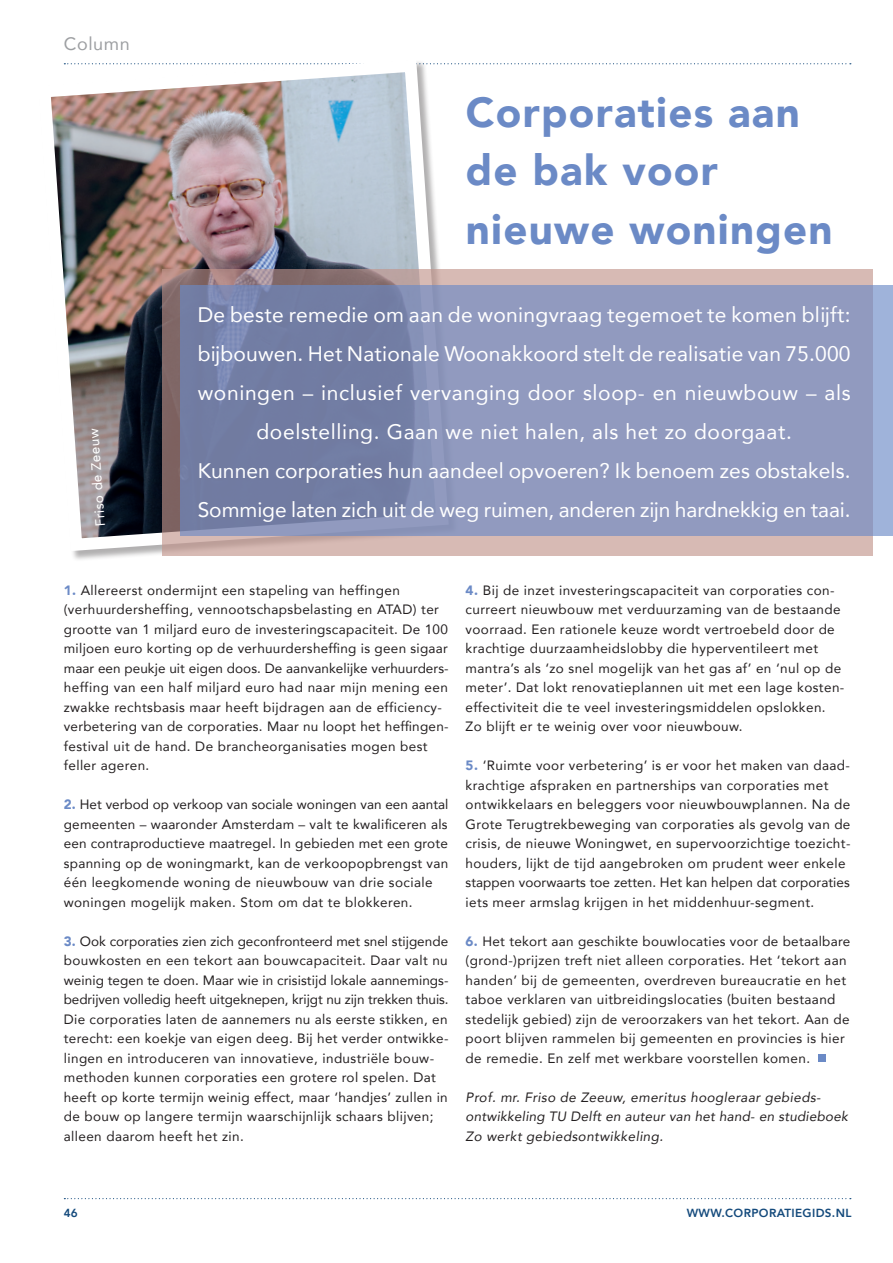
<style>
.page{position:relative;width:893px;height:1263px;background:#fff}
.page>*{position:absolute;margin:0;border:0;box-sizing:border-box;transform-origin:0 0}
.t1{font:900 42px "Avenir";letter-spacing:.03em;color:#6b8ac6}
.t2{font:21px "Avenir";letter-spacing:.01em;color:#fff}
.t3{font:21px/39px "Avenir";letter-spacing:.03em;color:#fff;text-align:center}
.t4{font:18px "Avenir";letter-spacing:.03em;color:#9d9fa2}
.t5{font:13.5px/19.5px "Avenir";letter-spacing:.03em;color:#231f20}
.t6{font:13.5px/19.5px "Avenir";letter-spacing:.005em;color:#231f20}
.t7{font:italic 13.5px "Avenir";letter-spacing:.03em;color:#231f20}
.t8{font:13.5px "Avenir";color:#231f20}
.t9{font:13.5px "Avenir";letter-spacing:-.005em;color:#231f20}
.t10{font:13.5px "Avenir LT";color:#fff}
.t11{font:800 11.7px "Avenir";letter-spacing:.03em;color:#144a7c}
.s1{font-weight:900;color:#6b8ac6}
</style>
<div class="page">
<svg style="left:459px;top:63px;width:392px;height:1px"></svg>
<svg style="left:64px;top:1198px;width:787px;height:1px"></svg>
<img style="left:51px;top:62px;width:404px;height:495px">
<svg style="left:163px;top:269px;width:710px;height:287px;background:#bea3a0"></svg>
<svg style="left:181px;top:286px;width:712px;height:250px;background:#8791b7"></svg>
<div style="left:818px;top:1054px;width:8px;height:8px;background:#6b8ac6"></div>
<p class="t4" style="left:64px;top:29px;width:67px">Column</p>
<p class="t10" style="left:93px;top:527px;width:100px;rotate:-94deg">Friso de Zeeuw</p>
<p class="t1" style="left:466px;top:76px;width:336px">Corporaties aan</p>
<p class="t1" style="left:466px;top:134px;width:254px">de bak voor</p>
<p class="t1" style="left:466px;top:193px;width:368px">nieuwe woningen</p>
<p class="t2" style="left:198px;top:297px;width:654px">De beste remedie om aan de woningvraag tegemoet te komen blijft:</p>
<p class="t2" style="left:198px;top:336px;width:654px">bijbouwen. Het Nationale Woonakkoord stelt de realisatie van 75.000</p>
<p class="t3" style="left:198px;top:372px;width:654px">woningen – inclusief vervanging door sloop- en nieuwbouw – als doelstelling. Gaan we niet halen, als het zo doorgaat.</p>
<p class="t2" style="left:198px;top:453px;width:654px">Kunnen corporaties hun aandeel opvoeren? Ik benoem zes obstakels.</p>
<p class="t2" style="left:198px;top:492px;width:654px">Sommige laten zich uit de weg ruimen, anderen zijn hardnekkig en taai.</p>
<p class="t5" style="left:64px;top:580px;width:338px"><span class="s1">1.</span> Allereerst ondermijnt een stapeling van heffingen</p>
<p class="t5" style="left:64px;top:599px;width:386px">(verhuurdersheffing, vennootschapsbelasting en ATAD) ter grootte van 1 miljard euro de investeringscapaciteit. De 100</p>
<p class="t5" style="left:64px;top:638px;width:386px">miljoen euro korting op de verhuurdersheffing is geen sigaar</p>
<p class="t6" style="left:64px;top:658px;width:386px">maar een peukje uit eigen doos. De aanvankelijke verhuurders-</p>
<p class="t5" style="left:64px;top:677px;width:386px">heffing van een half miljard euro had naar mijn mening een zwakke rechtsbasis maar heeft bijdragen aan de efficiency-</p>
<p class="t5" style="left:64px;top:716px;width:386px">verbetering van de corporaties. Maar nu loopt het heffingen-</p>
<p class="t5" style="left:64px;top:736px;width:365px">festival uit de hand. De brancheorganisaties mogen best feller ageren.</p>
<p class="t8" style="left:64px;top:793px;width:386px"><span class="s1">2.</span> Het verbod op verkoop van sociale woningen van een aantal</p>
<p class="t5" style="left:64px;top:814px;width:385px">gemeenten – waaronder Amsterdam – valt te kwalificeren als</p>
<p class="t5" style="left:64px;top:833px;width:386px">een contraproductieve maatregel. In gebieden met een grote</p>
<p class="t5" style="left:64px;top:853px;width:386px">spanning op de woningmarkt, kan de verkoopopbrengst van</p>
<p class="t5" style="left:64px;top:872px;width:370px">één leegkomende woning de nieuwbouw van drie sociale woningen mogelijk maken. Stom om dat te blokkeren.</p>
<p class="t8" style="left:64px;top:930px;width:386px"><span class="s1">3.</span> Ook corporaties zien zich geconfronteerd met snel stijgende</p>
<p class="t5" style="left:64px;top:950px;width:385px">bouwkosten en een tekort aan bouwcapaciteit. Daar valt nu</p>
<p class="t6" style="left:64px;top:970px;width:386px">weinig tegen te doen. Maar wie in crisistijd lokale aannemings-</p>
<p class="t9" style="left:64px;top:988px;width:386px">bedrijven volledig heeft uitgeknepen, krijgt nu zijn trekken thuis.</p>
<p class="t5" style="left:64px;top:1009px;width:385px">Die corporaties laten de aannemers nu als eerste stikken, en</p>
<p class="t5" style="left:64px;top:1028px;width:386px">terecht: een koekje van eigen deeg. Bij het verder ontwikke-</p>
<p class="t5" style="left:64px;top:1048px;width:385px">lingen en introduceren van innovatieve, industriële bouw&shy;methoden kunnen corporaties een grotere rol spelen. Dat heeft op korte termijn weinig effect, maar ‘handjes’ zullen in</p>
<p class="t5" style="left:64px;top:1106px;width:371px">de bouw op langere termijn waarschijnlijk schaars blijven;</p>
<p class="t5" style="left:64px;top:1126px;width:182px">alleen daarom heeft het zin.</p>
<p class="t5" style="left:466px;top:580px;width:377px"><span class="s1">4.</span> Bij de inzet investeringscapaciteit van corporaties con&shy;curreert nieuwbouw met verduurzaming van de bestaande voorraad. Een rationele keuze wordt vertroebeld door de krachtige duurzaamheidslobby die hyperventileert met mantra’s als ‘zo snel mogelijk van het gas af’ en ‘nul op de</p>
<p class="t5" style="left:466px;top:677px;width:380px">meter’. Dat lokt renovatieplannen uit met een lage kosten-</p>
<p class="t5" style="left:466px;top:697px;width:362px">effectiviteit die te veel investeringsmiddelen opslokken.</p>
<p class="t5" style="left:466px;top:716px;width:278px">Zo blijft er te weinig over voor nieuwbouw.</p>
<p class="t5" style="left:466px;top:755px;width:386px"><span class="s1">5.</span> ‘Ruimte voor verbetering’ is er voor het maken van daad-</p>
<p class="t5" style="left:466px;top:775px;width:386px">krachtige afspraken en partnerships van corporaties met ontwikkelaars en beleggers voor nieuwbouwplannen. Na de</p>
<p class="t5" style="left:466px;top:814px;width:386px">Grote Terugtrekbeweging van corporaties als gevolg van de</p>
<p class="t5" style="left:466px;top:833px;width:386px">crisis, de nieuwe Woningwet, en supervoorzichtige toezicht-</p>
<p class="t6" style="left:466px;top:853px;width:386px">houders, lijkt de tijd aangebroken om prudent weer enkele stappen voorwaarts toe zetten. Het kan helpen dat corporaties</p>
<p class="t5" style="left:466px;top:892px;width:350px">iets meer armslag krijgen in het middenhuur-segment.</p>
<p class="t5" style="left:466px;top:931px;width:386px"><span class="s1">6.</span> Het tekort aan geschikte bouwlocaties voor de betaalbare</p>
<p class="t5" style="left:466px;top:950px;width:385px">(grond-)prijzen treft niet alleen corporaties. Het ‘tekort aan handen’ bij de gemeenten, overdreven bureaucratie en het taboe verklaren van uitbreidingslocaties (buiten bestaand stedelijk gebied) zijn de veroorzakers van het tekort. Aan de</p>
<p class="t5" style="left:466px;top:1028px;width:381px">poort blijven rammelen bij gemeenten en provincies is hier de remedie. En zelf met werkbare voorstellen komen.</p>
<p class="t7" style="left:466px;top:1089px;width:357px">Prof. mr. Friso de Zeeuw, emeritus hoogleraar gebieds-</p>
<p class="t7" style="left:466px;top:1108px;width:384px">ontwikkeling TU Delft en auteur van het hand- en studieboek</p>
<p class="t7" style="left:466px;top:1128px;width:199px">Zo werkt gebiedsontwikkeling.</p>
<p class="t11" style="left:64px;top:1204px;width:15px">46</p>
<p class="t11" style="left:687px;top:1204px;width:166px">WWW.CORPORATIEGIDS.NL</p>
</div>
